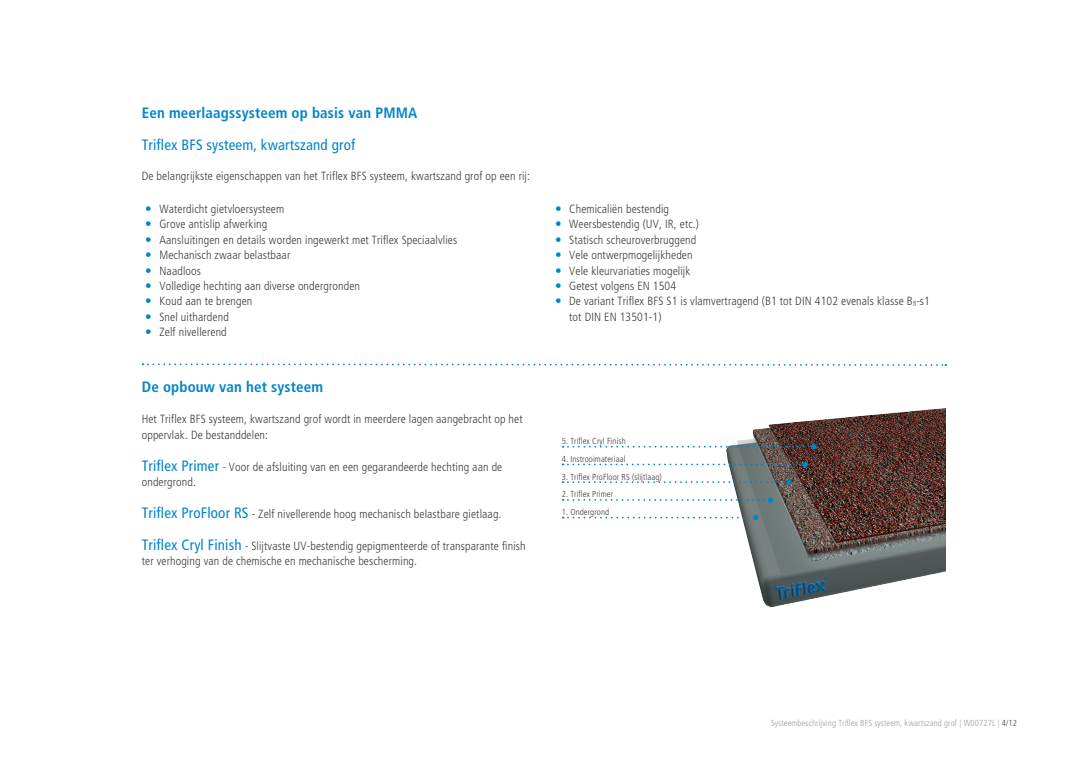
<style>
.page{position:relative;width:1088px;height:780px;background:#fff}
.page>*{position:absolute;margin:0;border:0;box-sizing:border-box;transform-origin:0 0}
.t1{font:700 condensed 15px "Frutiger LT Pro";letter-spacing:.01em;color:#0084ca}
.t2{font:condensed 15px "Frutiger LT Pro";letter-spacing:.01em;color:#0084ca}
.t3{font:300 condensed 11.88px/15.5px "Frutiger LT Pro";letter-spacing:.01em;color:#3c3c3b}
.t4{font:300 condensed 8.75px "Frutiger LT Pro";letter-spacing:.01em;color:#3c3c3b}
.t5{font:300 condensed 8.75px "Frutiger LT Pro";letter-spacing:.01em;color:#9d9d9c}
.s1{font-weight:400;font-size:15px;color:#0084ca}
.s2{font-size:6.88px}
.s3{color:#3c3c3b}
</style>
<div class="page">
<img style="left:726px;top:408px;width:220px;height:200px">
<svg style="left:143px;top:363px;width:803px;height:3px"></svg>
<svg style="left:562px;top:479px;width:229px;height:6px"></svg>
<svg style="left:562px;top:462px;width:246px;height:5px"></svg>
<svg style="left:562px;top:444px;width:254px;height:5px"></svg>
<svg style="left:562px;top:497px;width:211px;height:5px"></svg>
<svg style="left:562px;top:515px;width:196px;height:5px"></svg>
<p class="t1" style="left:142px;top:103px;width:277px">Een meerlaagssysteem op basis van PMMA</p>
<p class="t2" style="left:142px;top:136px;width:215px">Triflex BFS systeem, kwartszand grof</p>
<p class="t3" style="left:142px;top:169px;width:390px">De belangrijkste eigenschappen van het Triflex BFS systeem, kwartszand grof op een rij:</p>
<p class="t3" style="left:159px;top:201px;width:126px">Waterdicht gietvloersysteem</p>
<p class="t3" style="left:159px;top:216px;width:109px">Grove antislip afwerking</p>
<p class="t3" style="left:159px;top:232px;width:299px">Aansluitingen en details worden ingewerkt met Triflex Speciaalvlies</p>
<p class="t3" style="left:159px;top:247px;width:132px">Mechanisch zwaar belastbaar</p>
<p class="t3" style="left:159px;top:263px;width:43px">Naadloos</p>
<p class="t3" style="left:159px;top:278px;width:202px">Volledige hechting aan diverse ondergronden</p>
<p class="t3" style="left:159px;top:294px;width:94px">Koud aan te brengen</p>
<p class="t3" style="left:159px;top:309px;width:71px">Snel uithardend</p>
<p class="t3" style="left:159px;top:324px;width:69px">Zelf nivellerend</p>
<p class="t1" style="left:142px;top:378px;width:183px">De opbouw van het systeem</p>
<p class="t3" style="left:142px;top:411px;width:382px">Het Triflex BFS systeem, kwartszand grof wordt in meerdere lagen aangebracht op het oppervlak. De bestanddelen:</p>
<p class="t3" style="left:142px;top:459px;width:362px"><span class="s1">Triflex Primer</span> - Voor de afsluiting van en een gegarandeerde hechting aan de ondergrond.</p>
<p class="t3" style="left:142px;top:506px;width:361px"><span class="s1">Triflex ProFloor RS</span> - Zelf nivellerende hoog mechanisch belastbare gietlaag.</p>
<p class="t3" style="left:142px;top:538px;width:385px"><span class="s1">Triflex Cryl Finish</span> - Slijtvaste UV-bestendig gepigmenteerde of transparante finish ter verhoging van de chemische en mechanische bescherming.</p>
<p class="t3" style="left:569px;top:201px;width:101px">Chemicaliën bestendig</p>
<p class="t3" style="left:569px;top:216px;width:131px">Weersbestendig (UV, IR, etc.)</p>
<p class="t3" style="left:569px;top:232px;width:129px">Statisch scheuroverbruggend</p>
<p class="t3" style="left:569px;top:247px;width:125px">Vele ontwerpmogelijkheden</p>
<p class="t3" style="left:569px;top:263px;width:123px">Vele kleurvariaties mogelijk</p>
<p class="t3" style="left:569px;top:278px;width:108px">Getest volgens EN 1504</p>
<p class="t3" style="left:569px;top:294px;width:362px">De variant Triflex BFS S1 is vlamvertragend (B1 tot DIN 4102 evenals klasse B<span class="s2">fl</span>-s1 tot DIN EN 13501-1)</p>
<p class="t4" style="left:562px;top:436px;width:66px">5. Triflex Cryl Finish</p>
<p class="t4" style="left:562px;top:453px;width:65px">4. Instrooimateriaal</p>
<p class="t4" style="left:562px;top:471px;width:102px">3. Triflex ProFloor RS (slijtlaag)</p>
<p class="t4" style="left:562px;top:489px;width:53px">2. Triflex Primer</p>
<p class="t4" style="left:562px;top:507px;width:49px">1. Ondergrond</p>
<p class="t5" style="left:771px;top:718px;width:247px">Systeembeschrijving Triflex BFS systeem, kwartszand grof | W00727L | <span class="s3">4/12</span></p>
</div>
